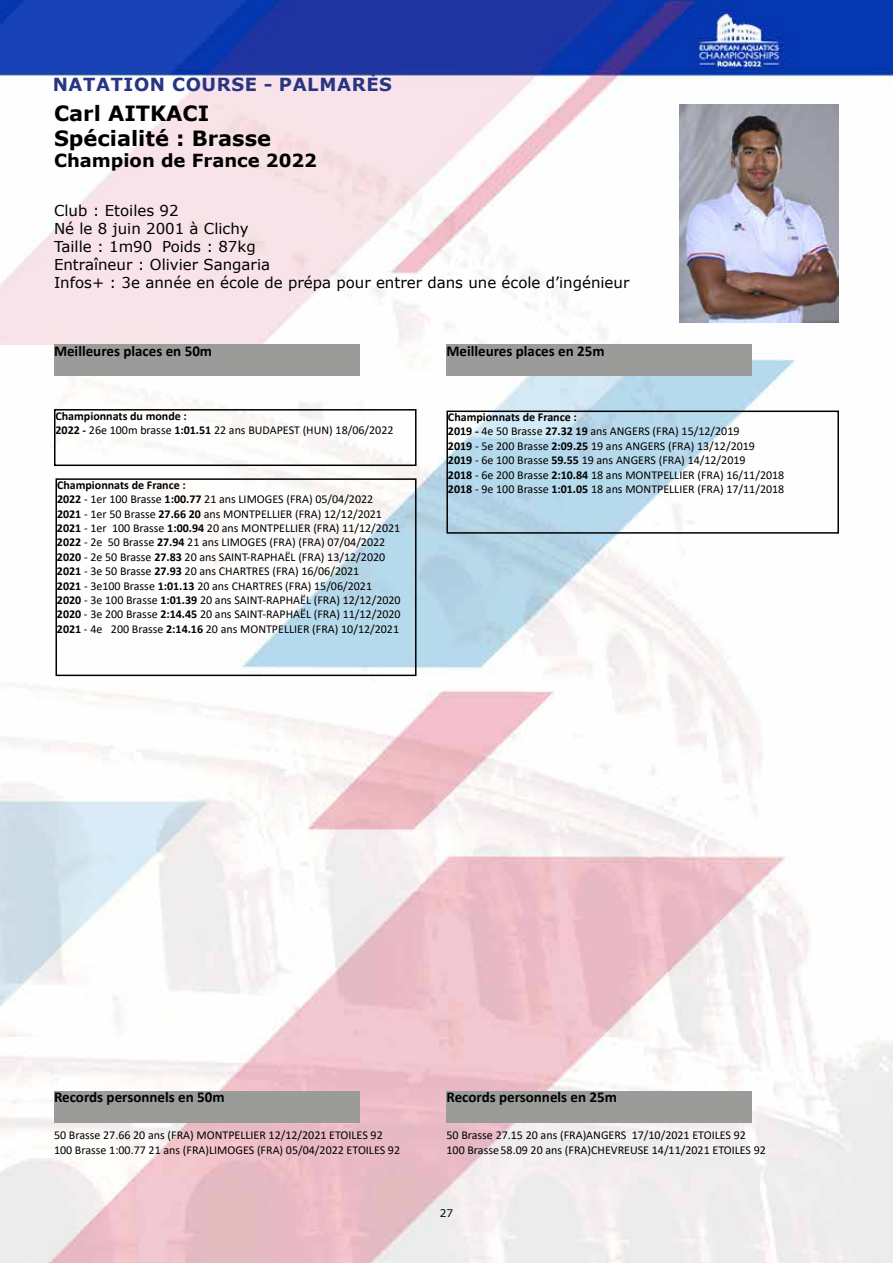
<style>
.page{position:relative;width:893px;height:1263px;background:#fff}
.page>*{position:absolute;margin:0;border:0;box-sizing:border-box;transform-origin:0 0}
.t1{font:700 21px/25.2px "Verdana";color:#000}
.t2{font:700 18px "Verdana";letter-spacing:.035em;color:#283583}
.t3{font:700 18px "Verdana";color:#000}
.t4{font:15px/18px "Verdana";color:#000}
.t5{font:700 15px "Calibri";color:#000}
.t6{font:12px/14.4px "Calibri";color:#000}
.t7{font:10.5px "Verdana";color:#000}
.s1{font-weight:700}
</style>
<div class="page">
<img style="left:0;top:0;width:893px;height:1263px">
<img style="left:679px;top:105px;width:160px;height:218px">
<div style="left:56px;top:478px;width:360px;height:198px;border:2px solid #000"></div>
<div style="left:54px;top:344px;width:306px;height:32px;background:#9b9b9a"></div>
<div style="left:446px;top:344px;width:306px;height:32px;background:#9b9b9a"></div>
<div style="left:54px;top:1091px;width:306px;height:31px;background:#9b9b9a"></div>
<div style="left:446px;top:1091px;width:306px;height:31px;background:#9b9b9a"></div>
<div style="left:54px;top:409px;width:362px;height:57px;border:2px solid #000"></div>
<div style="left:446px;top:411px;width:393px;height:123px;border:2px solid #000"></div>
<h2 class="t2" style="left:53px;top:72px;width:341px">NATATION COURSE - PALMARÈS</h2>
<h1 class="t1" style="left:54px;top:100px;width:219px">Carl AITKACI<br>Spécialité : Brasse</h1>
<h2 class="t3" style="left:54px;top:148px;width:265px">Champion de France 2022</h2>
<p class="t4" style="left:54px;top:201px;width:577px">Club : Etoiles 92<br>Né le 8 juin 2001 à Clichy<br>Taille : 1m90 Poids : 87kg<br>Entraîneur : Olivier Sangaria<br>Infos+ : 3e année en école de prépa pour entrer dans une école d’ingénieur</p>
<p class="t5" style="left:54px;top:340px;width:160px">Meilleures places en 50m</p>
<p class="t5" style="left:446px;top:340px;width:160px">Meilleures places en 25m</p>
<p class="t6" style="left:56px;top:408px;width:340px"><span class="s1">Championnats du monde :<br>2022 -</span> 26e 100m brasse <span class="s1">1:01.51</span> 22 ans BUDAPEST (HUN) 18/06/2022</p>
<p class="t6" style="left:448px;top:410px;width:338px"><span class="s1">Championnats de France :<br>2019 -</span> 4e 50 Brasse <span class="s1">27.32 19</span> ans ANGERS (FRA) 15/12/2019<br><span class="s1">2019</span> - 5e 200 Brasse <span class="s1">2:09.25</span> 19 ans ANGERS (FRA) 13/12/2019<br><span class="s1">2019</span> - 6e 100 Brasse <span class="s1">59.55</span> 19 ans ANGERS (FRA) 14/12/2019<br><span class="s1">2018</span> - 6e 200 Brasse <span class="s1">2:10.84</span> 18 ans MONTPELLIER (FRA) 16/11/2018<br><span class="s1">2018</span> - 9e 100 Brasse <span class="s1">1:01.05</span> 18 ans MONTPELLIER (FRA) 17/11/2018</p>
<p class="t6" style="left:57px;top:477px;width:345px"><span class="s1">Championnats de France :<br>2022</span> - 1er 100 Brasse <span class="s1">1:00.77</span> 21 ans LIMOGES (FRA) 05/04/2022<br><span class="s1">2021</span> - 1er 50 Brasse <span class="s1">27.66 20</span> ans MONTPELLIER (FRA) 12/12/2021<br><span class="s1">2021</span> - 1er 100 Brasse <span class="s1">1:00.94</span> 20 ans MONTPELLIER (FRA) 11/12/2021<br><span class="s1">2022</span> - 2e 50 Brasse <span class="s1">27.94</span> 21 ans LIMOGES (FRA) (FRA) 07/04/2022<br><span class="s1">2020</span> - 2e 50 Brasse <span class="s1">27.83</span> 20 ans SAINT-RAPHAËL (FRA) 13/12/2020<br><span class="s1">2021</span> - 3e 50 Brasse <span class="s1">27.93</span> 20 ans CHARTRES (FRA) 16/06/2021<br><span class="s1">2021</span> - 3e100 Brasse <span class="s1">1:01.13</span> 20 ans CHARTRES (FRA) 15/06/2021<br><span class="s1">2020</span> - 3e 100 Brasse <span class="s1">1:01.39</span> 20 ans SAINT-RAPHAËL (FRA) 12/12/2020<br><span class="s1">2020</span> - 3e 200 Brasse <span class="s1">2:14.45</span> 20 ans SAINT-RAPHAËL (FRA) 11/12/2020<br><span class="s1">2021</span> - 4e 200 Brasse <span class="s1">2:14.16</span> 20 ans MONTPELLIER (FRA) 10/12/2021</p>
<p class="t5" style="left:54px;top:1086px;width:172px">Records personnels en 50m</p>
<p class="t5" style="left:446px;top:1086px;width:172px">Records personnels en 25m</p>
<p class="t6" style="left:54px;top:1128px;width:348px">50 Brasse 27.66 20 ans (FRA) MONTPELLIER 12/12/2021 ETOILES 92<br>100 Brasse 1:00.77 21 ans (FRA)LIMOGES (FRA) 05/04/2022 ETOILES 92</p>
<p class="t6" style="left:446px;top:1128px;width:321px">50 Brasse 27.15 20 ans (FRA)ANGERS 17/10/2021 ETOILES 92<br>100 Brasse58.09 20 ans (FRA)CHEVREUSE 14/11/2021 ETOILES 92</p>
<p class="t7" style="left:440px;top:1206px;width:15px">27</p>
<p class="t7" style="left:446px;top:1206px;width:8px">9</p>
</div>
